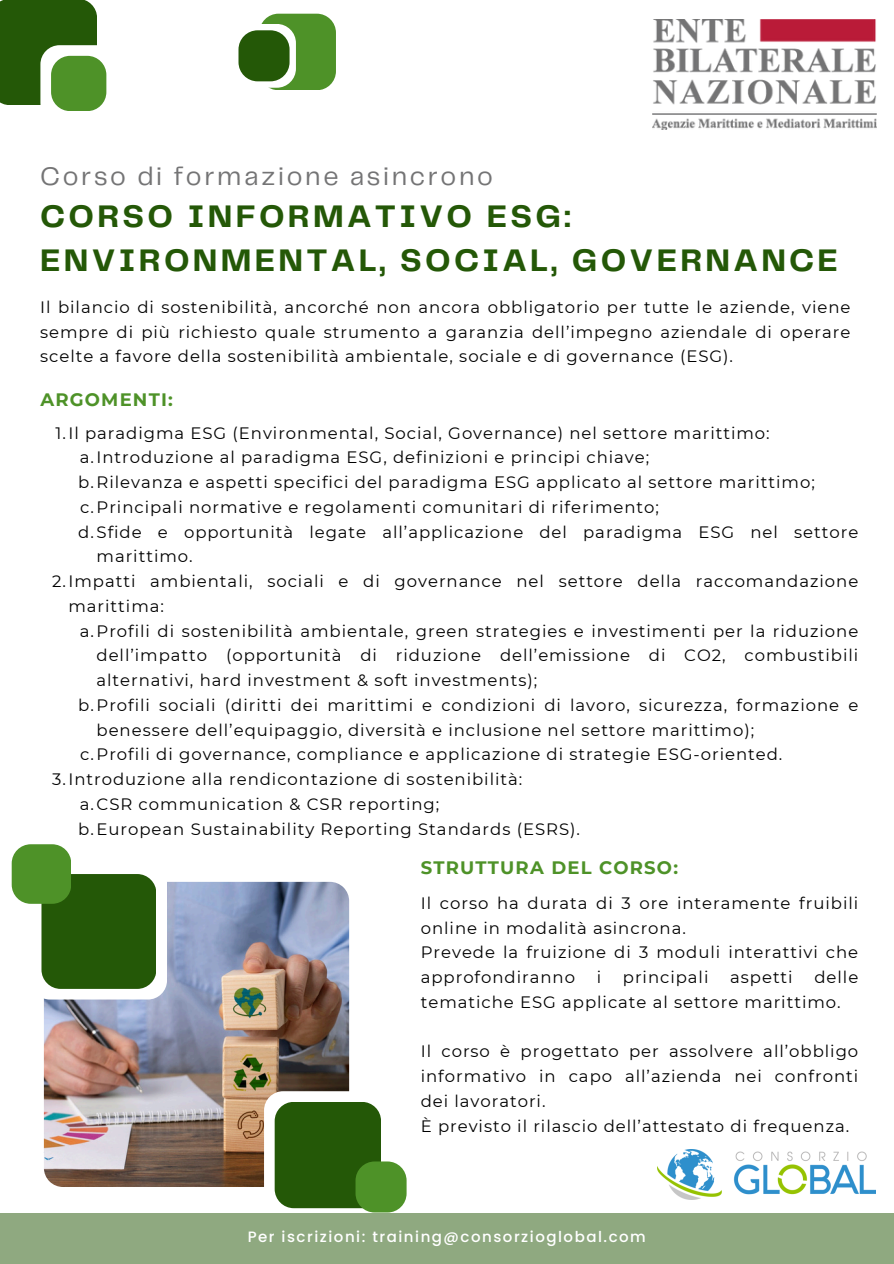
<style>
.page{position:relative;width:894px;height:1264px;background:#fff}
.page>*{position:absolute;margin:0;border:0;box-sizing:border-box;transform-origin:0 0}
.t1{font:700 32.4px/44.5px "Telegraf";letter-spacing:.1em;color:#245807}
.t2{font:26.4px "Telegraf";letter-spacing:.1em;color:#747475}
.t3{font:700 18px "Montserrat";letter-spacing:.065em;color:#4e9228}
.t4{font:16.5px/24.8px "Montserrat";letter-spacing:.06em;color:#000}
.t5{font:500 15px "Poppins";letter-spacing:.1em;color:#fff}
</style>
<div class="page">
<img style="left:652px;top:20px;width:223px;height:110px">
<img style="left:657px;top:1149px;width:218px;height:50px">
<img style="left:44px;top:881px;width:305px;height:305px">
<div style="left:31px;top:863px;width:136px;height:136px;background:#fff;border-radius:19px"></div>
<div style="left:41px;top:874px;width:115px;height:114px;background:#245807;border-radius:19px"></div>
<div style="left:12px;top:844px;width:59px;height:59px;background:#4e9228;border-radius:19px"></div>
<div style="left:0;top:0;width:97px;height:105px;background:#245807"></div>
<div style="left:40px;top:45px;width:77px;height:77px;background:#fff;border-radius:19px"></div>
<div style="left:51px;top:56px;width:55px;height:55px;background:#4e9228;border-radius:19px"></div>
<div style="left:259px;top:14px;width:77px;height:76px;background:#4e9228;border-radius:19px"></div>
<div style="left:232px;top:24px;width:64px;height:64px;background:#fff;border-radius:19px"></div>
<div style="left:238px;top:30px;width:51px;height:51px;background:#245807;border-radius:19px"></div>
<div style="left:264px;top:1091px;width:127px;height:127px;background:#fff;border-radius:19px"></div>
<div style="left:0;top:1213px;width:893px;height:50px;background:#8fa980"></div>
<div style="left:274px;top:1101px;width:107px;height:107px;background:#245807;border-radius:19px"></div>
<div style="left:355px;top:1161px;width:51px;height:51px;background:#4e9228;border-radius:19px"></div>
<h1 class="t2" style="left:40px;top:165px;width:454px">Corso di formazione asincrono</h1>
<h2 class="t1" style="left:40px;top:195px;width:799px">CORSO INFORMATIVO ESG:<br>ENVIRONMENTAL, SOCIAL, GOVERNANCE</h2>
<h4 class="t4" style="left:40px;top:295px;width:811px;text-align:justify">Il bilancio di sostenibilità, ancorché non ancora obbligatorio per tutte le aziende, viene sempre di più richiesto quale strumento a garanzia dell’impegno aziendale di operare scelte a favore della sostenibilità ambientale, sociale e di governance (ESG).</h4>
<p class="t3" style="left:40px;top:389px;width:134px">ARGOMENTI:</p>
<h3 class="t4" style="left:55px;top:420px;width:715px">1.Il paradigma ESG (Environmental, Social, Governance) nel settore marittimo:</h3>
<p class="t4" style="left:80px;top:445px;width:571px">a.Introduzione al paradigma ESG, definizioni e principi chiave;</p>
<p class="t4" style="left:78px;top:470px;width:738px">b.Rilevanza e aspetti specifici del paradigma ESG applicato al settore marittimo;</p>
<p class="t4" style="left:80px;top:494px;width:580px">c.Principali normative e regolamenti comunitari di riferimento;</p>
<p class="t4" style="left:96px;top:519px;width:763px;text-indent:-18px">d.Sfide e opportunità legate all’applicazione del paradigma ESG nel settore marittimo.</p>
<p class="t4" style="left:68px;top:569px;width:791px;text-indent:-16px">2.Impatti ambientali, sociali e di governance nel settore della raccomandazione marittima:</p>
<p class="t4" style="left:96px;top:618px;width:763px;text-align:justify;text-indent:-17px">a.Profili di sostenibilità ambientale, green strategies e investimenti per la riduzione dell’impatto (opportunità di riduzione dell’emissione di CO2, combustibili alternativi, hard investment &amp; soft investments);</p>
<p class="t4" style="left:96px;top:692px;width:763px;text-indent:-18px">b.Profili sociali (diritti dei marittimi e condizioni di lavoro, sicurezza, formazione e benessere dell’equipaggio, diversità e inclusione nel settore marittimo);</p>
<p class="t4" style="left:80px;top:742px;width:703px">c.Profili di governance, compliance e applicazione di strategie ESG-oriented.</p>
<p class="t4" style="left:52px;top:767px;width:471px">3.Introduzione alla rendicontazione di sostenibilità:</p>
<p class="t4" style="left:80px;top:791px;width:361px">a.CSR communication &amp; CSR reporting;</p>
<p class="t4" style="left:78px;top:816px;width:503px">b.European Sustainability Reporting Standards (ESRS).</p>
<h4 class="t3" style="left:420px;top:857px;width:259px">STRUTTURA DEL CORSO:</h4>
<h3 class="t4" style="left:420px;top:890px;width:439px">Il corso ha durata di 3 ore interamente fruibili online in modalità asincrona.</h3>
<p class="t4" style="left:420px;top:940px;width:439px">Prevede la fruizione di 3 moduli interattivi che approfondiranno</p>
<p class="t4" style="left:420px;top:964px;width:439px;text-indent:393px">delle tematiche ESG applicate al settore marittimo.</p>
<p class="t4" style="left:420px;top:1039px;width:439px;text-align:justify">Il corso è progettato per assolvere all’obbligo informativo in capo all’azienda nei confronti dei lavoratori.</p>
<h4 class="t4" style="left:420px;top:1113px;width:430px">È previsto il rilascio dell’attestato di frequenza.</h4>
<p class="t4" style="left:596px;top:964px;width:6px">i</p>
<p class="t4" style="left:622px;top:964px;width:87px">principali</p>
<p class="t4" style="left:730px;top:964px;width:64px">aspetti</p>
<p class="t5" style="left:248px;top:1226px;width:399px">Per iscrizioni: training@consorzioglobal.com</p>
</div>
